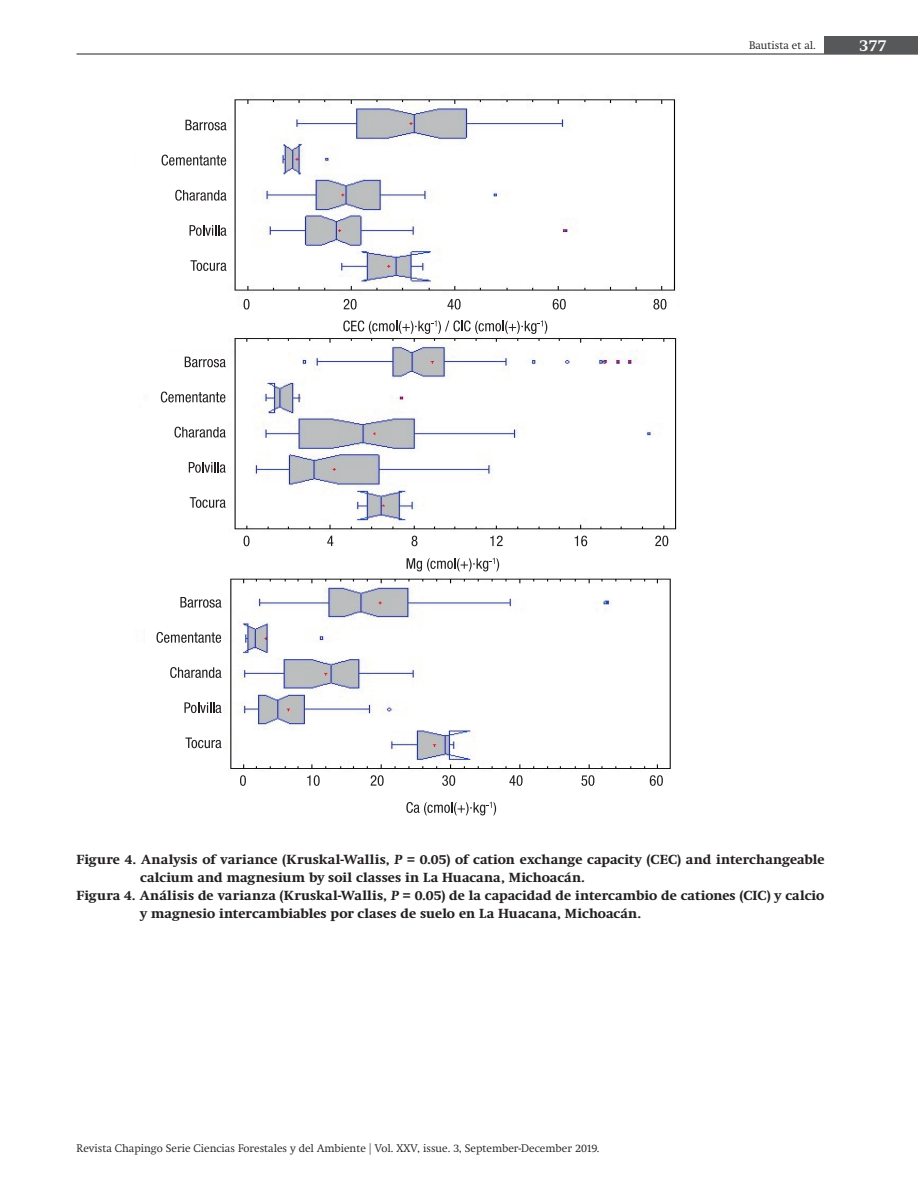
<style>
.page{position:relative;width:918px;height:1188px;background:#fff}
.page>*{position:absolute;margin:0;border:0;box-sizing:border-box;transform-origin:0 0}
.t1{font:600 16.5px "Swift Neue LT Pro";color:#fff}
.pie_de_figura{font:700 13.5px/18px "Swift Neue LT Pro";letter-spacing:.01em;color:#231f20}
.t2{font:300 11.25px "Swift Neue LT Pro";color:#231f20}
.s1{font-style:italic}
.s2{font-size:12px}
</style>
<div class="page">
<hr style="left:77px;top:54px;width:841px;height:1px;background:#231f20">
<div style="left:824px;top:36px;width:94px;height:18px;background:#57585a"></div>
<img style="left:144px;top:99px;width:535px;height:717px">
<div style="left:138px;top:114px;width:89px;height:170px;background:#fff"></div>
<svg style="left:185px;top:120px;width:42px;height:10px"></svg>
<svg style="left:162px;top:155px;width:64px;height:11px"></svg>
<svg style="left:175px;top:190px;width:52px;height:11px"></svg>
<svg style="left:190px;top:225px;width:37px;height:11px"></svg>
<svg style="left:190px;top:260px;width:37px;height:11px"></svg>
<div style="left:150px;top:351px;width:77px;height:170px;background:#fff"></div>
<svg style="left:185px;top:357px;width:41px;height:10px"></svg>
<svg style="left:161px;top:392px;width:64px;height:10px"></svg>
<svg style="left:174px;top:427px;width:52px;height:11px"></svg>
<svg style="left:189px;top:462px;width:37px;height:11px"></svg>
<svg style="left:190px;top:497px;width:36px;height:11px"></svg>
<div style="left:145px;top:592px;width:77px;height:169px;background:#fff"></div>
<svg style="left:180px;top:597px;width:41px;height:11px"></svg>
<svg style="left:157px;top:632px;width:64px;height:11px"></svg>
<svg style="left:170px;top:667px;width:51px;height:11px"></svg>
<svg style="left:184px;top:702px;width:37px;height:11px"></svg>
<svg style="left:185px;top:738px;width:36px;height:10px"></svg>
<div style="left:373px;top:312px;width:157px;height:19px;background:#fff"></div>
<svg style="left:343px;top:320px;width:204px;height:14px"></svg>
<div style="left:240px;top:296px;width:437px;height:20px;background:#fff"></div>
<svg style="left:244px;top:299px;width:6px;height:11px"></svg>
<svg style="left:344px;top:299px;width:13px;height:11px"></svg>
<svg style="left:447px;top:299px;width:14px;height:11px"></svg>
<svg style="left:553px;top:299px;width:13px;height:11px"></svg>
<svg style="left:653px;top:299px;width:13px;height:11px"></svg>
<div style="left:237px;top:533px;width:446px;height:42px;background:#fff"></div>
<svg style="left:244px;top:536px;width:6px;height:10px"></svg>
<svg style="left:327px;top:536px;width:6px;height:10px"></svg>
<svg style="left:412px;top:536px;width:5px;height:10px"></svg>
<svg style="left:490px;top:536px;width:13px;height:10px"></svg>
<svg style="left:575px;top:536px;width:12px;height:10px"></svg>
<svg style="left:655px;top:536px;width:13px;height:10px"></svg>
<div style="left:233px;top:772px;width:446px;height:43px;background:#fff"></div>
<svg style="left:240px;top:775px;width:6px;height:11px"></svg>
<svg style="left:307px;top:775px;width:13px;height:11px"></svg>
<svg style="left:371px;top:775px;width:13px;height:11px"></svg>
<svg style="left:442px;top:775px;width:13px;height:11px"></svg>
<svg style="left:509px;top:775px;width:14px;height:11px"></svg>
<svg style="left:581px;top:775px;width:13px;height:11px"></svg>
<svg style="left:650px;top:775px;width:13px;height:11px"></svg>
<svg style="left:407px;top:558px;width:92px;height:13px"></svg>
<svg style="left:406px;top:802px;width:90px;height:13px"></svg>
<p class="t2" style="left:749px;top:39px;width:68px">Bautista et al.</p>
<p class="t1" style="left:859px;top:35px;width:29px">377</p>
<p class="pie_de_figura" style="left:140px;top:850px;width:686px;text-indent:-64px">Figure 4. Analysis of variance (Kruskal-Wallis, <span class="s1">P</span> = 0.05) of cation exchange capacity (CEC) and interchangeable calcium and magnesium by soil classes in La Huacana, Michoacán.</p>
<p class="pie_de_figura" style="left:140px;top:886px;width:686px;text-indent:-64px">Figura 4. Análisis de varianza (Kruskal-Wallis, <span class="s1">P</span> = 0.05) de la capacidad de intercambio de cationes (CIC) y calcio y magnesio intercambiables por clases de suelo en La Huacana, Michoacán.</p>
<p class="t2" style="left:77px;top:1142px;width:524px">Revista Chapingo Serie Ciencias Forestales y del Ambiente <span class="s2">|</span> Vol. XXV, issue. 3, September-December 2019.</p>
</div>
